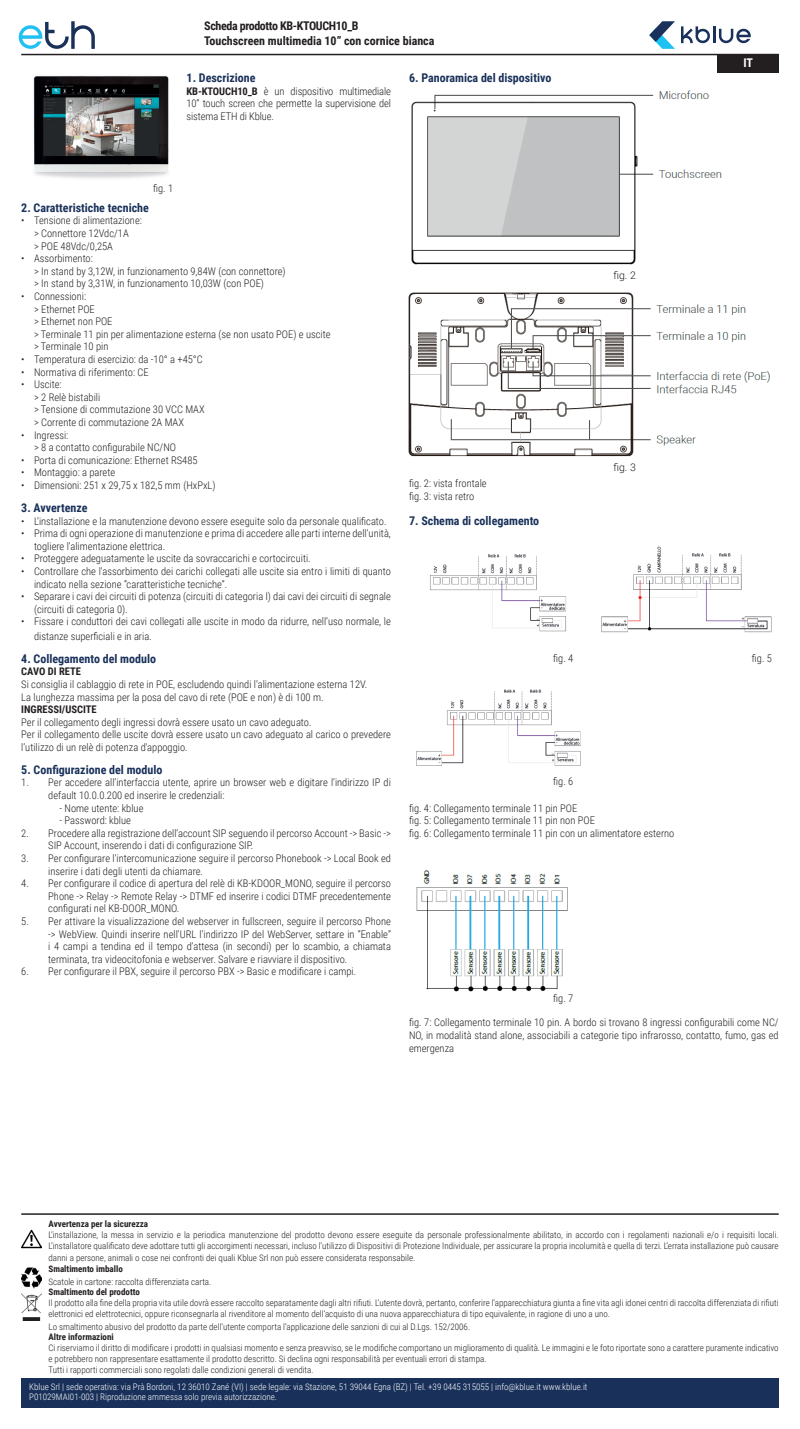
<style>
.page{position:relative;width:800px;height:1429px;background:#fff}
.page>*{position:absolute;margin:0;border:0;box-sizing:border-box;transform-origin:0 0}
.t1{font:700 12px "Roboto Condensed";color:#19315a}
.t2{font:700 12px/14.4px "Roboto Condensed";color:#231f20}
.t3{font:700 12px "Roboto Condensed";color:#fff}
.t4{font:300 10.5px/12.6px "Roboto Condensed";color:#231f20}
.t5{font:700 10.5px "Roboto Condensed";color:#231f20}
.t6{font:300 10.5px "Roboto";color:#231f20}
.t7{font:300 9px/10.8px "Roboto Condensed";color:#231f20}
.t8{font:300 9px/10.8px "Roboto Condensed";color:#fff}
.t9{font:700 9px "Roboto Condensed";color:#231f20}
.s1{font-weight:700}
</style>
<div class="page">
<div style="left:21px;top:1378px;width:757px;height:29px;background:#19315a"></div>
<hr style="left:21px;top:1213px;width:757px;height:2px;background:#231f20">
<hr style="left:21px;top:54px;width:757px;height:1px;background:#231f20">
<div style="left:717px;top:55px;width:61px;height:18px;background:#231f20"></div>
<img style="left:430px;top:546px;width:342px;height:87px">
<img style="left:416px;top:689px;width:165px;height:77px">
<img style="left:33px;top:75px;width:136px;height:104px">
<img style="left:411px;top:90px;width:311px;height:175px">
<img style="left:408px;top:292px;width:361px;height:165px">
<img style="left:416px;top:870px;width:152px;height:122px">
<img style="left:21px;top:1229px;width:21px;height:20px">
<img style="left:21px;top:1268px;width:21px;height:20px">
<img style="left:22px;top:1294px;width:19px;height:26px">
<svg style="left:681px;top:26px;width:28px;height:17px"></svg>
<hr style="left:712px;top:26px;width:3px;height:17px;background:#19315b">
<svg style="left:718px;top:29px;width:32px;height:14px"></svg>
<svg style="left:649px;top:21px;width:25px;height:28px"></svg>
<svg style="left:19px;top:21px;width:76px;height:28px"></svg>
<p class="t2" style="left:204px;top:18px;width:232px">Scheda prodotto KB-KTOUCH10_B<br>Touchscreen multimedia 10” con cornice bianca</p>
<p class="t1" style="left:186px;top:69px;width:70px">1. Descrizione</p>
<p class="t4" style="left:186px;top:84px;width:206px;text-align:justify"><span class="s1">KB-KTOUCH10_B</span> è un dispositivo multimediale 10” touch screen che permette la supervisione del sistema ETH di Kblue.</p>
<p class="t1" style="left:409px;top:69px;width:144px">6. Panoramica del dispositivo</p>
<p class="t4" style="left:153px;top:182px;width:22px">fig. 1</p>
<p class="t3" style="left:743px;top:54px;width:11px">IT</p>
<p class="t1" style="left:21px;top:199px;width:129px">2. Caratteristiche tecniche</p>
<p class="t4" style="left:34px;top:214px;width:109px;text-indent:-13px">• Tensione di alimentazione: &gt; Connettore 12Vdc/1A<br>&gt; POE 48Vdc/0,25A</p>
<p class="t4" style="left:34px;top:252px;width:253px;text-indent:-13px">• Assorbimento:<br>&gt; In stand by 3,12W, in funzionamento 9,84W (con connettore) &gt; In stand by 3,31W, in funzionamento 10,03W (con POE)</p>
<p class="t4" style="left:34px;top:290px;width:298px;text-indent:-13px">• Connessioni:<br>&gt; Ethernet POE<br>&gt; Ethernet non POE<br>&gt; Terminale 11 pin per alimentazione esterna (se non usato POE) e uscite &gt; Terminale 10 pin</p>
<p class="t4" style="left:21px;top:353px;width:183px">• Temperatura di esercizio: da -10° a +45°C</p>
<p class="t4" style="left:21px;top:365px;width:129px">• Normativa di riferimento: CE</p>
<p class="t4" style="left:34px;top:378px;width:172px;text-indent:-13px">• Uscite:<br>&gt; 2 Relè bistabili<br>&gt; Tensione di commutazione 30 VCC MAX &gt; Corrente di commutazione 2A MAX</p>
<p class="t4" style="left:34px;top:428px;width:143px;text-indent:-13px">• Ingressi:<br>&gt; 8 a contatto configurabile NC/NO</p>
<p class="t4" style="left:21px;top:453px;width:178px">• Porta di comunicazione: Ethernet RS485</p>
<p class="t4" style="left:21px;top:466px;width:95px">• Montaggio: a parete</p>
<p class="t4" style="left:21px;top:479px;width:196px">• Dimensioni: 251 x 29,75 x 182,5 mm (HxPxL)</p>
<p class="t1" style="left:21px;top:499px;width:68px">3. Avvertenze</p>
<p class="t4" style="left:21px;top:514px;width:366px">• L’installazione e la manutenzione devono essere eseguite solo da personale qualificato.</p>
<p class="t4" style="left:34px;top:527px;width:358px;text-indent:-13px">• Prima di ogni operazione di manutenzione e prima di accedere alle parti interne dell’unità, togliere l’alimentazione elettrica.</p>
<p class="t4" style="left:21px;top:552px;width:291px">• Proteggere adeguatamente le uscite da sovraccarichi e cortocircuiti.</p>
<p class="t4" style="left:34px;top:564px;width:358px;text-indent:-13px">• Controllare che l’assorbimento dei carichi collegati alle uscite sia entro i limiti di quanto indicato nella sezione “caratteristiche tecniche”.</p>
<p class="t4" style="left:34px;top:590px;width:358px;text-indent:-13px">• Separare i cavi dei circuiti di potenza (circuiti di categoria I) dai cavi dei circuiti di segnale (circuiti di categoria 0).</p>
<p class="t4" style="left:34px;top:614px;width:358px;line-height:14.4px;text-indent:-13px">• Fissare i conduttori dei cavi collegati alle uscite in modo da ridurre, nell’uso normale, le distanze superficiali e in aria.</p>
<p class="t1" style="left:21px;top:650px;width:136px">4. Collegamento del modulo</p>
<p class="t5" style="left:21px;top:664px;width:61px">CAVO DI RETE</p>
<p class="t4" style="left:21px;top:677px;width:347px">Si consiglia il cablaggio di rete in POE, escludendo quindi l’alimentazione esterna 12V.<br>La lunghezza massima per la posa del cavo di rete (POE e non) è di 100 m.</p>
<p class="t5" style="left:21px;top:702px;width:77px">INGRESSI/USCITE</p>
<p class="t4" style="left:21px;top:715px;width:371px">Per il collegamento degli ingressi dovrà essere usato un cavo adeguato.<br>Per il collegamento delle uscite dovrà essere usato un cavo adeguato al carico o prevedere l’utilizzo di un relè di potenza d’appoggio.</p>
<p class="t1" style="left:21px;top:761px;width:143px">5. Configurazione del modulo</p>
<p class="t4" style="left:48px;top:776px;width:344px;text-indent:-27px">1. Per accedere all’interfaccia utente, aprire un browser web e digitare l’indirizzo IP di default 10.0.0.200 ed inserire le credenziali:</p>
<p class="t4" style="left:60px;top:801px;width:85px">- Nome utente: kblue</p>
<p class="t4" style="left:60px;top:814px;width:73px">- Password: kblue</p>
<p class="t4" style="left:48px;top:826px;width:344px;text-indent:-27px">2. Procedere alla registrazione dell’account SIP seguendo il percorso Account -&gt; Basic -&gt;<br>SIP Account, inserendo i dati di configurazione SIP.</p>
<p class="t4" style="left:48px;top:851px;width:344px;text-indent:-27px">3. Per configurare l’intercomunicazione seguire il percorso Phonebook -&gt; Local Book ed inserire i dati degli utenti da chiamare.</p>
<p class="t4" style="left:48px;top:877px;width:344px;text-align:justify;text-indent:-27px">4. Per configurare il codice di apertura del relè di KB-KDOOR_MONO, seguire il percorso Phone -&gt; Relay -&gt; Remote Relay -&gt; DTMF ed inserire i codici DTMF precedentemente configurati nel KB-DOOR_MONO.</p>
<p class="t4" style="left:48px;top:914px;width:344px;text-align:justify;text-indent:-27px">5. Per attivare la visualizzazione del webserver in fullscreen, seguire il percorso Phone -&gt; WebView. Quindi inserire nell’URL l’indirizzo IP del WebServer, settare in “Enable” i 4 campi a tendina ed il tempo d’attesa (in secondi) per lo scambio, a chiamata terminata, tra videocitofonia e webserver. Salvare e riavviare il dispositivo.</p>
<p class="t4" style="left:21px;top:965px;width:336px">6. Per configurare il PBX, seguire il percorso PBX -&gt; Basic e modificare i campi.</p>
<p class="t6" style="left:613px;top:268px;width:24px">fig. 2</p>
<p class="t4" style="left:409px;top:477px;width:79px">fig. 2: vista frontale fig. 3: vista retro</p>
<p class="t1" style="left:409px;top:512px;width:132px">7. Schema di collegamento</p>
<p class="t6" style="left:613px;top:460px;width:24px">fig. 3</p>
<p class="t4" style="left:553px;top:652px;width:22px">fig. 4</p>
<p class="t4" style="left:751px;top:652px;width:22px">fig. 5</p>
<p class="t4" style="left:553px;top:774px;width:22px">fig. 6</p>
<p class="t4" style="left:409px;top:801px;width:267px">fig. 4: Collegamento terminale 11 pin POE<br>fig. 5: Collegamento terminale 11 pin non POE<br>fig. 6: Collegamento terminale 11 pin con un alimentatore esterno</p>
<p class="t4" style="left:553px;top:992px;width:22px">fig. 7</p>
<p class="t4" style="left:409px;top:1016px;width:371px;text-align:justify">fig. 7: Collegamento terminale 10 pin. A bordo si trovano 8 ingressi configurabili come NC/ NO, in modalità stand alone, associabili a categorie tipo infrarosso, contatto, fumo, gas ed emergenza</p>
<p class="t9" style="left:48px;top:1217px;width:101px">Avvertenza per la sicurezza</p>
<p class="t7" style="left:48px;top:1229px;width:731px">L’installazione, la messa in servizio e la periodica manutenzione del prodotto devono essere eseguite da personale professionalmente abilitato, in accordo con i regolamenti nazionali e/o i requisiti locali.<br>L’installatore qualificato deve adottare tutti gli accorgimenti necessari, incluso l’utilizzo di Dispositivi di Protezione Individuale, per assicurare la propria incolumità e quella di terzi. L’errata installazione può causare</p>
<p class="t7" style="left:48px;top:1252px;width:368px">danni a persone, animali o cose nei confronti dei quali Kblue Srl non può essere considerata responsabile.</p>
<p class="t9" style="left:48px;top:1262px;width:76px">Smaltimento imballo</p>
<p class="t7" style="left:48px;top:1275px;width:164px">Scatole in cartone: raccolta differenziata carta.</p>
<p class="t9" style="left:48px;top:1286px;width:93px">Smaltimento del prodotto</p>
<p class="t7" style="left:48px;top:1297px;width:731px">Il prodotto alla fine della propria vita utile dovrà essere raccolto separatamente dagli altri rifiuti. L’utente dovrà, pertanto, conferire l’apparecchiatura giunta a fine vita agli idonei centri di raccolta differenziata di rifiuti elettronici ed elettrotecnici, oppure riconsegnarla al rivenditore al momento dell’acquisto di una nuova apparecchiatura di tipo equivalente, in ragione di uno a uno.</p>
<p class="t7" style="left:48px;top:1320px;width:423px">Lo smaltimento abusivo del prodotto da parte dell’utente comporta l’applicazione delle sanzioni di cui al D.Lgs. 152/2006.</p>
<p class="t9" style="left:48px;top:1331px;width:67px">Altre informazioni</p>
<p class="t7" style="left:48px;top:1342px;width:731px">Ci riserviamo il diritto di modificare i prodotti in qualsiasi momento e senza preavviso, se le modifiche comportano un miglioramento di qualità. Le immagini e le foto riportate sono a carattere puramente indicativo e potrebbero non rappresentare esattamente il prodotto descritto. Si declina ogni responsabilità per eventuali errori di stampa.<br>Tutti i rapporti commerciali sono regolati dalle condizioni generali di vendita.</p>
<p class="t8" style="left:29px;top:1380px;width:559px">Kblue Srl | sede operativa: via Prà Bordoni, 12 36010 Zané (VI) | sede legale: via Stazione, 51 39044 Egna (BZ) | Tel. +39 0445 315055 | info@kblue.it www.kblue.it<br>P01029MAI01-003 | Riproduzione ammessa solo previa autorizzazione.</p>
</div>
